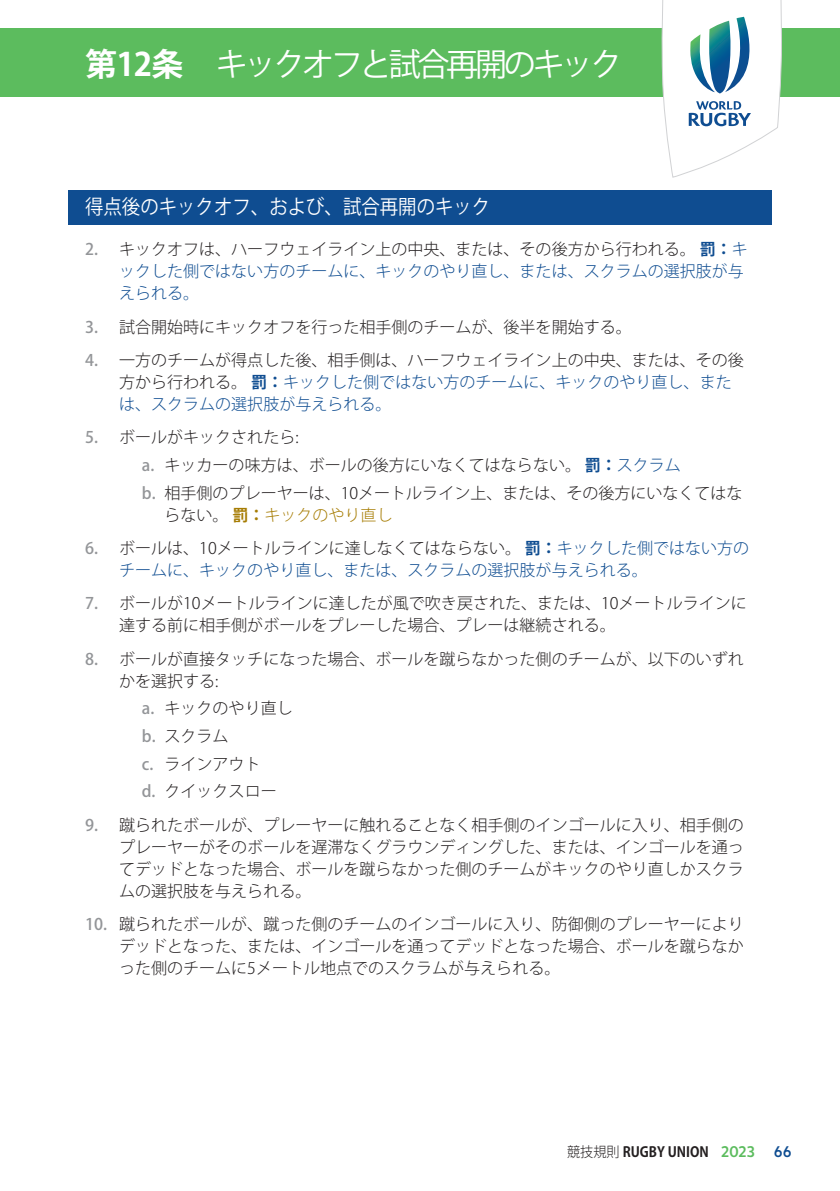
<style>
.page{position:relative;width:840px;height:1191px;background:#fff}
.page>*{position:absolute;margin:0;border:0;box-sizing:border-box;transform-origin:0 0}
.t1{font:32px "Koz Go Pro";letter-spacing:-.1em;color:#fff}
.t2{font:20px "Koz Go Pro";color:#fff;scale:.92 1}
.t3{font:300 16px/22px "Koz Go Pro";color:#231f20}
.t4{font:300 16px/22px "Koz Go Pro";color:#0f4d91}
.t5{font:300 16px "Koz Go Pro";color:#a67c03}
.t6{font:700 14px "Koz Go Pro";color:#231f20;scale:.94 1}
.s1{font-weight:700}
.s2{font-weight:500;color:#939598}
.s3{color:#231f20}
.s4{font-weight:700;color:#0f4d91}
.s5{color:#0f4d91}
.s6{font-weight:300}
.s7{font-family:"Webb Ellis Cup";font-size:16px;color:#5cbc5e}
.s8{font-family:"Webb Ellis Cup";font-size:16px;color:#0f4d91}
</style>
<div class="page">
<div style="left:0;top:28px;width:839px;height:68px;background:#5cbc5e"></div>
<svg style="left:661px;top:0;width:120px;height:178px"></svg>
<div style="left:68px;top:190px;width:703px;height:34px;background:#0f4d91"></div>
<h1 class="t1" style="left:85px;top:44px;width:538px"><span class="s1">第12条</span> キックオフと試合再開のキック</h1>
<p class="t2" style="left:85px;top:194px;width:441px">得点後のキックオフ 、および 、試合再開のキック</p>
<p class="t4" style="left:119px;top:238px;width:629px;text-indent:-34px"><span class="s2">2.</span> <span class="s3">キックオフは 、ハーフウェイライン上の中央 、または 、その後方から行われる 。</span> <span class="s1">罰：</span>キックした側ではない方のチームに 、キックのやり直し 、または 、スクラムの選択肢が与えられる 。</p>
<p class="t3" style="left:85px;top:316px;width:548px"><span class="s2">3.</span> 試合開始時にキックオフを行った相手側のチームが 、後半を開始する 。</p>
<p class="t3" style="left:119px;top:349px;width:626px;text-indent:-34px"><span class="s2">4.</span> 一方のチームが得点した後 、相手側は 、ハーフウェイライン上の中央 、または 、その後方から行われる 。 <span class="s4">罰：</span><span class="s5">キックした側ではない方のチームに 、キックのやり直し 、または 、スクラムの選択肢が与えられる 。</span></p>
<p class="t3" style="left:142px;top:424px;width:602px;line-height:27.6px;text-indent:-57px"><span class="s2">5.</span> ボールがキックされたら :<br><span class="s2">a.</span> キッカーの味方は 、ボールの後方にいなくてはならない 。 <span class="s4">罰：</span><span class="s5">スクラム<br></span><span class="s2">b.</span> 相手側のプレーヤーは 、10メートルライン上 、または 、その後方にいなくてはな</p>
<p class="t5" style="left:164px;top:504px;width:229px"><span class="s3">らない 。</span> <span class="s1">罰：</span>キックのやり直し</p>
<p class="t4" style="left:119px;top:537px;width:631px;text-indent:-34px"><span class="s2">6.</span> <span class="s3">ボールは 、10メートルラインに達しなくてはならない 。</span> <span class="s1">罰：</span>キックした側ではない方のチームに 、キックのやり直し 、または 、スクラムの選択肢が与えられる 。</p>
<p class="t3" style="left:119px;top:592px;width:628px;text-indent:-34px"><span class="s2">7.</span> ボールが10メートルラインに達したが風で吹き戻された 、または 、10メートルラインに達する前に相手側がボールをプレーした場合 、プレーは継続される 。</p>
<p class="t3" style="left:119px;top:648px;width:626px;text-indent:-34px"><span class="s2">8.</span> ボールが直接タッチになった場合 、ボールを蹴らなかった側のチームが 、以下のいずれかを選択する :</p>
<p class="t3" style="left:142px;top:695px;width:152px;line-height:27.6px"><span class="s2">a.</span> キックのやり直し<span class="s2">b.</span> スクラム<br><span class="s2">c.</span> ラインアウト<br><span class="s2">d.</span> クイックスロー</p>
<p class="t3" style="left:119px;top:814px;width:626px;text-align:justify;text-indent:-34px"><span class="s2">9.</span> 蹴られたボールが 、プレーヤーに触れることなく相手側のインゴールに入り 、相手側のプレーヤーがそのボールを遅滞なくグラウンディングした 、または 、インゴールを通ってデッドとなった場合 、ボールを蹴らなかった側のチームがキックのやり直しかスクラムの選択肢を与えられる 。</p>
<p class="t3" style="left:119px;top:913px;width:626px;text-align:justify;text-indent:-34px"><span class="s2">10.</span> 蹴られたボールが 、蹴った側のチームのインゴールに入り 、防御側のプレーヤーによりデッドとなった 、または 、インゴールを通ってデッドとなった場合 、ボールを蹴らなかった側のチームに5メートル地点でのスクラムが与えられる 。</p>
<p class="t6" style="left:567px;top:1143px;width:240px"><span class="s6">競技規則</span> RUGBY UNION <span class="s7">2023</span> <span class="s8">66</span></p>
</div>
